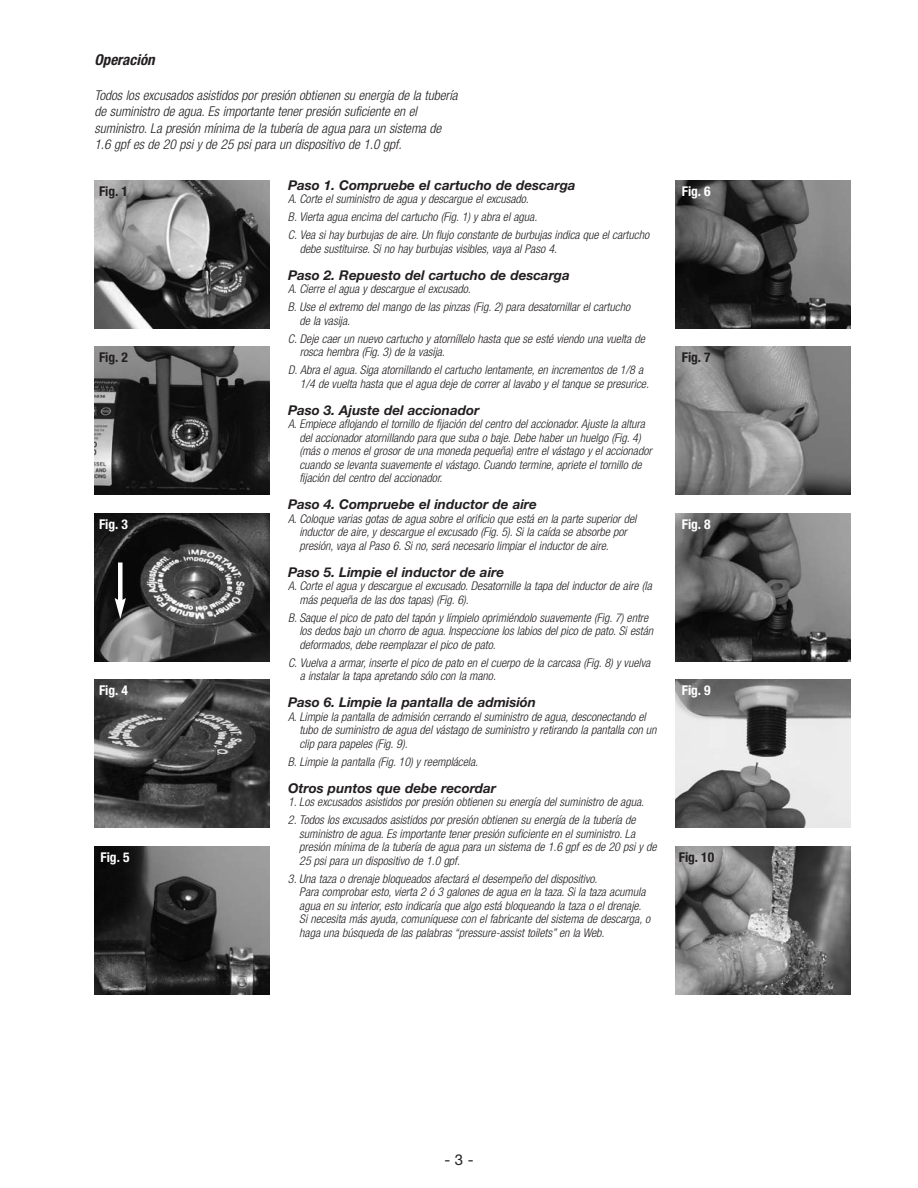
<style>
.page{position:relative;width:918px;height:1188px;background:#fff}
.page>*{position:absolute;margin:0;border:0;box-sizing:border-box;transform-origin:0 0}
.t1{font:italic 700 condensed 15px "Helvetica Neue";color:#231f20}
.t2{font:15px "Helvetica Neue";color:#231f20}
.t3{font:italic 300 condensed 13.5px/16.5px "Helvetica Neue";color:#231f20}
.t4{font:italic 700 13.5px "Helvetica Neue";color:#231f20}
.t5{font:700 condensed 13.5px "Helvetica Neue";color:#fff}
.t6{font:700 condensed 13.5px "Helvetica Neue";color:#231f20}
.t7{font:italic 300 condensed 12px/13.5px "Helvetica Neue";color:#231f20}
</style>
<div class="page">
<img style="left:94px;top:180px;width:176px;height:148px">
<img style="left:675px;top:180px;width:175px;height:148px">
<img style="left:675px;top:346px;width:175px;height:149px">
<img style="left:675px;top:513px;width:175px;height:149px">
<img style="left:94px;top:680px;width:176px;height:148px">
<img style="left:675px;top:680px;width:175px;height:148px">
<img style="left:675px;top:846px;width:175px;height:148px">
<img style="left:94px;top:346px;width:176px;height:149px">
<img style="left:94px;top:513px;width:176px;height:149px">
<div style="left:118px;top:562px;width:5px;height:40px;background:#fff"></div>
<svg style="left:115px;top:598px;width:11px;height:21px"></svg>
<img style="left:94px;top:846px;width:176px;height:148px">
<p class="t1" style="left:94px;top:54px;width:65px">Operación</p>
<p class="t3" style="left:94px;top:88px;width:367px">Todos los excusados asistidos por presión obtienen su energía de la tubería de suministro de agua.Es importante tener presión suficiente en el suministro.La presión mínima de la tubería de agua para un sistema de 1.6 gpf es de 20 psi y de 25 psi para un dispositivo de 1.0 gpf.</p>
<p class="t4" style="left:288px;top:180px;width:289px">Paso 1. Compruebe el cartucho de descarga</p>
<p class="t7" style="left:288px;top:191px;width:365px;line-height:18px">A.Corte el suministro de agua y descargue el excusado.<br>B.Vierta agua encima del cartucho (Fig.1) y abra el agua.<br>C.Vea si hay burbujas de aire.Un flujo constante de burbujas indica que el cartucho</p>
<p class="t7" style="left:300px;top:243px;width:261px">debe sustituirse.Si no hay burbujas visibles,vaya al Paso 4.</p>
<p class="t4" style="left:288px;top:270px;width:283px">Paso 2. Repuesto del cartucho de descarga</p>
<p class="t7" style="left:288px;top:281px;width:346px;line-height:18px">A.Cierre el agua y descargue el excusado.<br>B.Use el extremo del mango de las pinzas (Fig.2) para desatornillar el cartucho</p>
<p class="t7" style="left:288px;top:312px;width:361px;line-height:18px;text-indent:11px">de la vasija.<br>C.Deje caer un nuevo cartucho y atorníllelo hasta que se esté viendo una vuelta de</p>
<p class="t7" style="left:288px;top:344px;width:359px;line-height:18px;text-indent:12px">rosca hembra (Fig.3) de la vasija.<br>D.Abra el agua.Siga atornillando el cartucho lentamente,en incrementos de 1/8 a</p>
<p class="t7" style="left:300px;top:378px;width:353px">1/4 de vuelta hasta que el agua deje de correr al lavabo y el tanque se presurice.</p>
<p class="t4" style="left:288px;top:405px;width:193px">Paso 3. Ajuste del accionador</p>
<p class="t7" style="left:299px;top:418px;width:356px;text-indent:-11px">A.Empiece aflojando el tornillo de fijación del centro del accionador.Ajuste la altura del accionador atornillando para que suba o baje.Debe haber un huelgo (Fig.4) (más o menos el grosor de una moneda pequeña) entre el vástago y el accionador cuando se levanta suavemente el vástago.Cuando termine,apriete el tornillo de fijación del centro del accionador.</p>
<p class="t4" style="left:288px;top:499px;width:250px">Paso 4. Compruebe el inductor de aire</p>
<p class="t7" style="left:299px;top:513px;width:341px;text-indent:-11px">A.Coloque varias gotas de agua sobre el orificio que está en la parte superior del inductor de aire,y descargue el excusado (Fig.5) .Si la caída se absorbe por presión,vaya al Paso 6.Si no,será necesario limpiar el inductor de aire.</p>
<p class="t4" style="left:288px;top:567px;width:218px">Paso 5. Limpie el inductor de aire</p>
<p class="t7" style="left:299px;top:580px;width:356px;text-indent:-11px">A.Corte el agua y descargue el excusado.Desatornille la tapa del inductor de aire (la más pequeña de las dos tapas) (Fig.6) .</p>
<p class="t7" style="left:299px;top:612px;width:357px;text-indent:-11px">B.Saque el pico de pato del tapón y límpielo oprimiéndolo suavemente (Fig.7) entre los dedos bajo un chorro de agua.Inspeccione los labios del pico de pato.Si están deformados,debe reemplazar el pico de pato.</p>
<p class="t7" style="left:300px;top:657px;width:354px;text-indent:-12px">C.Vuelva a armar,inserte el pico de pato en el cuerpo de la carcasa (Fig.8) y vuelva a instalar la tapa apretando sólo con la mano.</p>
<p class="t4" style="left:288px;top:697px;width:250px">Paso 6. Limpie la pantalla de admisión</p>
<p class="t7" style="left:299px;top:711px;width:361px;text-indent:-11px">A.Limpie la pantalla de admisión cerrando el suministro de agua,desconectando el tubo de suministro de agua del vástago de suministro y retirando la pantalla con un clip para papeles (Fig.9) .</p>
<p class="t7" style="left:288px;top:756px;width:194px">B.Limpie la pantalla (Fig.10) y reemplácela.</p>
<p class="t4" style="left:288px;top:783px;width:210px">Otros puntos que debe recordar</p>
<p class="t7" style="left:288px;top:794px;width:360px;line-height:18px">1.Los excusados asistidos por presión obtienen su energía del suministro de agua.<br>2.Todos los excusados asistidos por presión obtienen su energía de la tubería de</p>
<p class="t7" style="left:299px;top:828px;width:361px">suministro de agua.Es importante tener presión suficiente en el suministro.La presión mínima de la tubería de agua para un sistema de 1.6 gpf es de 20 psi y de<br>25 psi para un dispositivo de 1.0 gpf.</p>
<p class="t7" style="left:299px;top:873px;width:355px;text-indent:-11px">3.Una taza o drenaje bloqueados afectará el desempeño del dispositivo.<br>Para comprobar esto,vierta 2 ó 3 galones de agua en la taza.Si la taza acumula agua en su interior,esto indicaría que algo está bloqueando la taza o el drenaje.<br>Si necesita más ayuda,comuníquese con el fabricante del sistema de descarga,o haga una búsqueda de las palabras “pressure-assist toilets”en la Web.</p>
<p class="t5" style="left:682px;top:186px;width:31px">Fig. 6</p>
<p class="t6" style="left:99px;top:186px;width:31px">Fig. 1</p>
<p class="t6" style="left:99px;top:352px;width:31px">Fig. 2</p>
<p class="t6" style="left:682px;top:352px;width:31px">Fig. 7</p>
<p class="t5" style="left:99px;top:519px;width:31px">Fig. 3</p>
<p class="t5" style="left:682px;top:519px;width:31px">Fig. 8</p>
<p class="t5" style="left:99px;top:685px;width:31px">Fig. 4</p>
<p class="t5" style="left:682px;top:685px;width:31px">Fig. 9</p>
<p class="t5" style="left:100px;top:853px;width:31px">Fig. 5</p>
<p class="t6" style="left:679px;top:853px;width:37px">Fig. 10</p>
<p class="t2" style="left:444px;top:1154px;width:31px">- 3 -</p>
</div>
